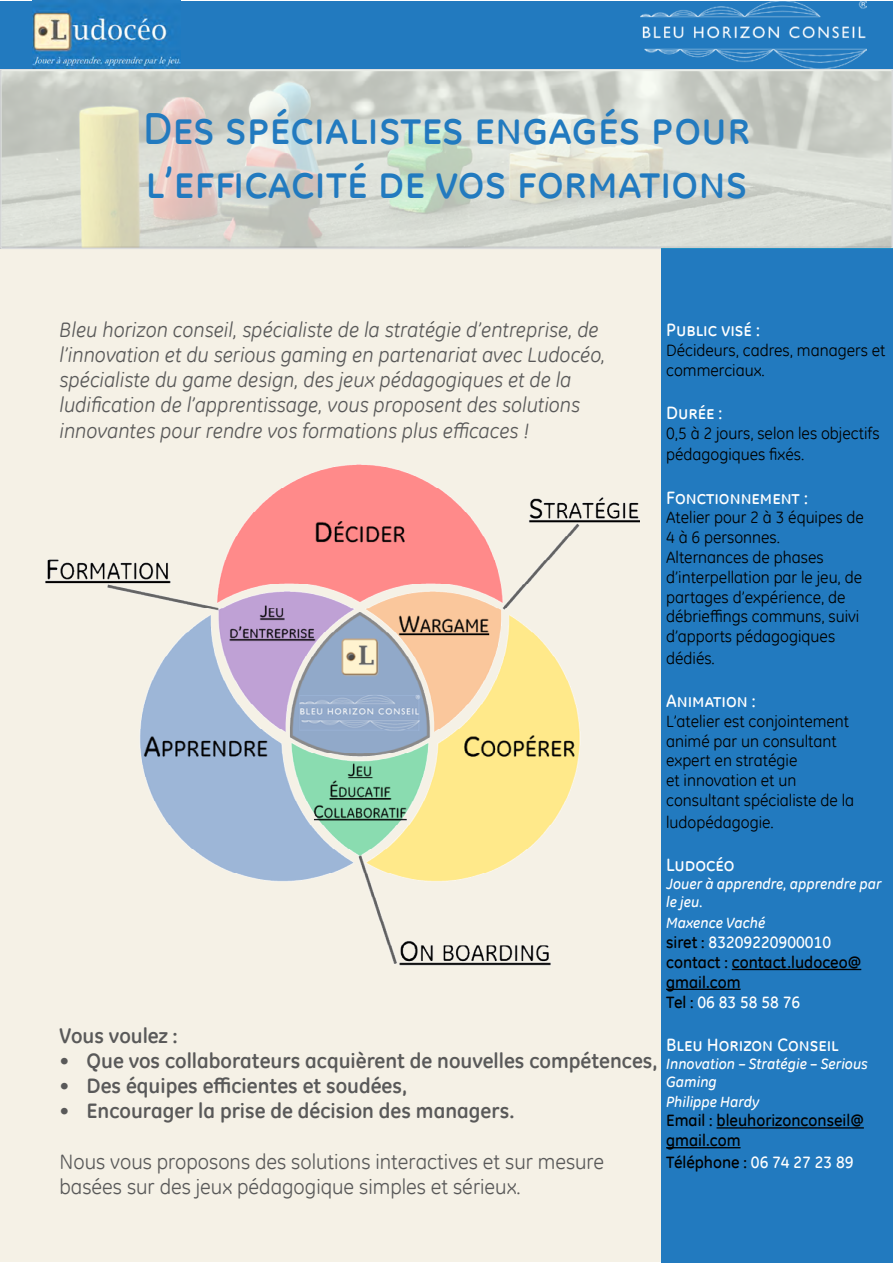
<style>
.page{position:relative;width:893px;height:1263px;background:#fff}
.page>*{position:absolute;margin:0;border:0;box-sizing:border-box;transform-origin:0 0}
.t1{font:45px/54px "GE Inspira Medium SC";color:#227abf}
.t2{font:italic 21px/25.2px "GE Inspira";color:#595959}
.t3{font:700 21px "GE Inspira";color:#595959}
.t4{font:21px/25.2px "GE Inspira";color:#595959}
.t5{font:18px "GE Inspira Medium SC";color:#fff}
.t6{font:16.5px/19.8px "GE Inspira";color:#000}
.t7{font:500 16.5px/19.8px "GE Inspira";color:#000}
.t8{font:italic 500 15px/18px "GE Inspira";color:#fff}
.s1{color:#fff}
</style>
<div class="page">
<div style="left:0;top:248px;width:662px;height:1014px;background:#f5f1e6"></div>
<svg style="left:0;top:69px;width:893px;height:179px"></svg>
<div style="left:0;top:1px;width:893px;height:67px;background:#227abf"></div>
<img style="left:32px;top:6px;width:149px;height:62px">
<img style="left:640px;top:1px;width:226px;height:67px">
<div style="left:662px;top:249px;width:231px;height:1014px;background:#227abf"></div>
<hr style="left:732px;top:969px;width:129px;height:1px;background:#000">
<hr style="left:666px;top:988px;width:75px;height:2px;background:#000">
<hr style="left:717px;top:1127px;width:147px;height:1px;background:#000">
<hr style="left:666px;top:1147px;width:75px;height:1px;background:#000">
<img style="left:46px;top:464px;width:594px;height:502px">
<h1 class="t1" style="left:143px;top:102px;width:609px">Des spécialistes engagés pour l’efficacité de vos formations</h1>
<p class="t2" style="left:60px;top:317px;width:547px">Bleu horizon conseil, spécialiste de la stratégie d’entreprise, de l’innovation et du serious gaming en partenariat avec Ludocéo, spécialiste du game design, des jeux pédagogiques et de la ludification de l’apprentissage, vous proposent des solutions innovantes pour rendre vos formations plus efficaces !</p>
<p class="t3" style="left:60px;top:1022px;width:119px">Vous voulez :</p>
<p class="t3" style="left:60px;top:1047px;width:599px">• Que vos collaborateurs acquièrent de nouvelles compétences,</p>
<p class="t3" style="left:60px;top:1072px;width:349px">• Des équipes efficientes et soudées,</p>
<p class="t3" style="left:60px;top:1097px;width:456px">• Encourager la prise de décision des managers.</p>
<p class="t4" style="left:60px;top:1148px;width:546px">Nous vous proposons des solutions interactives et sur mesure basées sur des jeux pédagogique simples et sérieux.</p>
<p class="t5" style="left:666px;top:320px;width:95px">Public visé :</p>
<p class="t6" style="left:666px;top:340px;width:221px">Décideurs, cadres, managers et commerciaux.</p>
<p class="t5" style="left:666px;top:402px;width:58px">Durée :</p>
<p class="t6" style="left:666px;top:422px;width:215px;line-height:21.6px">0,5 à 2 jours, selon les objectifs pédagogiques fixés.</p>
<p class="t5" style="left:666px;top:487px;width:143px">Fonctionnement :</p>
<p class="t6" style="left:666px;top:507px;width:199px">Atelier pour 2 à 3 équipes de<br>4 à 6 personnes.<br>Alternances de phases d’interpellation par le jeu, de partages d’expérience, de débrieffings communs, suivi d’apports pédagogiques</p>
<p class="t6" style="left:666px;top:648px;width:50px">dédiés.</p>
<p class="t5" style="left:666px;top:690px;width:91px">Animation :</p>
<p class="t6" style="left:666px;top:711px;width:189px">L’atelier est conjointement animé par un consultant expert en stratégie<br>et innovation et un consultant spécialiste de la</p>
<p class="t6" style="left:666px;top:812px;width:109px">ludopédagogie.</p>
<p class="t5" style="left:666px;top:854px;width:70px">Ludocéo</p>
<p class="t8" style="left:666px;top:874px;width:217px">Jouer à apprendre, apprendre par le jeu.</p>
<p class="t8" style="left:666px;top:914px;width:101px">Maxence Vaché</p>
<p class="t7" style="left:666px;top:932px;width:197px">siret : <span class="s1">83209220900010 </span>contact : contact.ludoceo@ gmail.com<br>Tel : <span class="s1">06 83 58 58 76</span></p>
<p class="t5" style="left:666px;top:1034px;width:174px">Bleu Horizon Conseil</p>
<p class="t8" style="left:666px;top:1054px;width:203px">Innovation – Stratégie – Serious<br>Gaming</p>
<p class="t8" style="left:666px;top:1092px;width:95px">Philippe Hardy</p>
<p class="t7" style="left:666px;top:1111px;width:199px">Email : bleuhorizonconseil@ gmail.com</p>
<p class="t7" style="left:666px;top:1152px;width:189px">Téléphone : <span class="s1">06 74 27 23 89</span></p>
</div>
